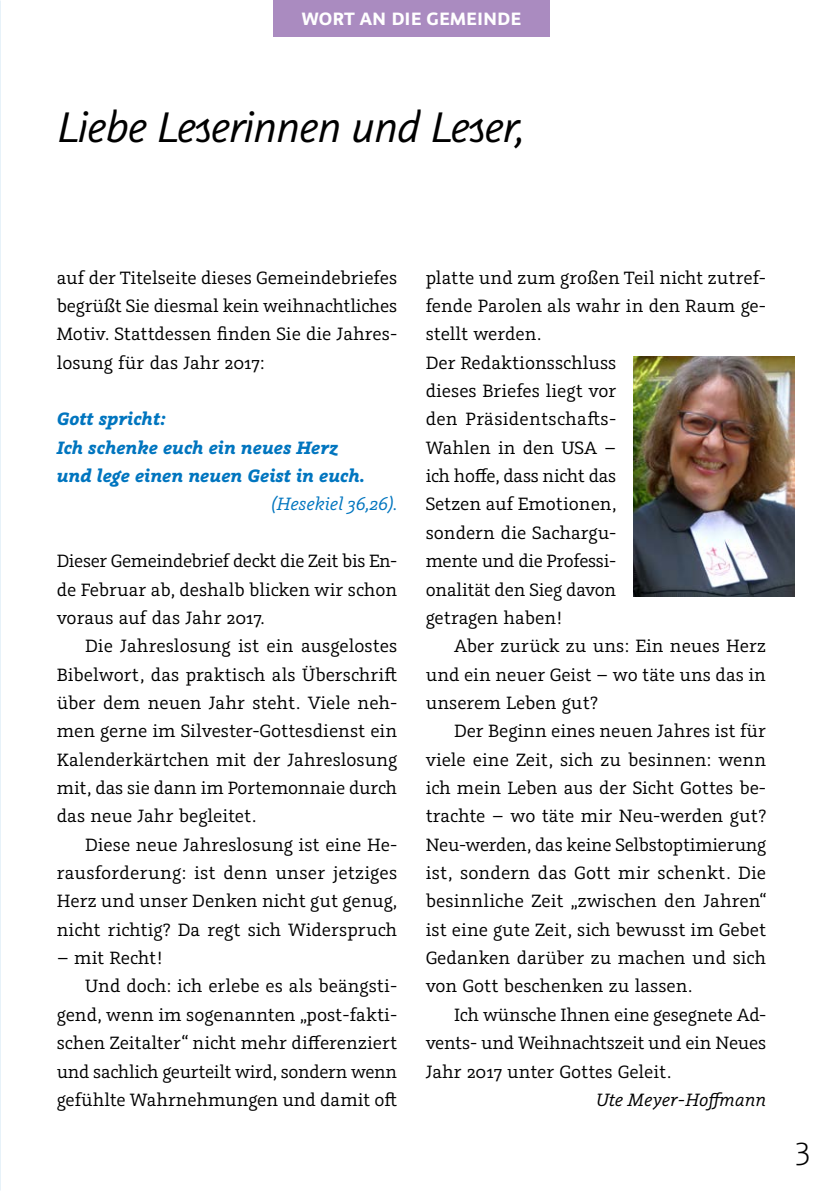
<style>
.page{position:relative;width:840px;height:1191px;background:#fff}
.page>*{position:absolute;margin:0;border:0;box-sizing:border-box;transform-origin:0 0}
.t1{font:italic 48px "Graublau Sans";letter-spacing:-.035em;color:#000}
.t2{font:300 36px "Graublau Sans";color:#000}
.t3{font:20px/28.4px "Graublau Slab";letter-spacing:-.005em;color:#000;text-align:justify}
.t4{font:italic 700 20px/28.4px "Graublau Slab";color:#0075bf}
.t5{font:700 20px "Graublau Sans";color:#fff}
.t6{font:italic 20px "Graublau Slab";color:#000}
.t7{font:italic 20px "Graublau Slab";color:#0075bf}
</style>
<div class="page">
<div style="left:273px;top:0;width:276px;height:36px;background:#aa8bc0"></div>
<img style="left:633px;top:357px;width:161px;height:239px">
<p class="t5" style="left:302px;top:6px;width:220px">WORT AN DIE GEMEINDE</p>
<h1 class="t1" style="left:57px;top:100px;width:470px">Liebe Leserinnen und Leser,</h1>
<p class="t3" style="left:57px;top:263px;width:342px">auf der Titelseite dieses Gemeindebriefes begrüßt Sie diesmal kein weihnachtliches Motiv. Stattdessen finden Sie die Jahres&shy;losung für das Jahr 2017:</p>
<p class="t4" style="left:57px;top:405px;width:309px">Gott spricht:<br>Ich schenke euch ein neues Herz und lege einen neuen Geist in euch.</p>
<p class="t7" style="left:271px;top:493px;width:127px">(Hesekiel 36,26).</p>
<p class="t3" style="left:57px;top:546px;width:342px">Dieser Gemeindebrief deckt die Zeit bis En&shy;de Februar ab, deshalb blicken wir schon voraus auf das Jahr 2017.</p>
<p class="t3" style="left:57px;top:631px;width:342px;text-indent:28px">Die Jahreslosung ist ein ausgelostes Bibelwort, das praktisch als Überschrift über dem neuen Jahr steht. Viele neh&shy;men gerne im Silvester-Gottesdienst ein Kalenderkärtchen mit der Jahreslosung mit, das sie dann im Portemonnaie durch das neue Jahr begleitet.</p>
<p class="t3" style="left:57px;top:830px;width:342px;text-indent:28px">Diese neue Jahreslosung ist eine He&shy;rausforderung: ist denn unser jetziges Herz und unser Denken nicht gut genug, nicht richtig? Da regt sich Widerspruch</p>
<p class="t3" style="left:57px;top:943px;width:107px">– mit Recht!</p>
<p class="t3" style="left:85px;top:971px;width:313px">Und doch: ich erlebe es als beängsti-</p>
<p class="t3" style="left:57px;top:1000px;width:342px">gend, wenn im sogenannten „post-fakti-</p>
<p class="t3" style="left:57px;top:1028px;width:342px">schen Zeitalter“ nicht mehr differenziert</p>
<p class="t3" style="left:57px;top:1056px;width:342px">und sachlich geurteilt wird, sondern wenn</p>
<p class="t3" style="left:57px;top:1085px;width:342px">gefühlte Wahrnehmungen und damit oft</p>
<p class="t3" style="left:425px;top:263px;width:342px;text-align:left">platte und zum großen Teil nicht zutref&shy;fende Parolen als wahr in den Raum ge&shy;stellt werden.<br>Der Redaktionsschluss<br>dieses Briefes liegt vor<br>den Präsidentschafts-<br>Wahlen in den USA –<br>ich hoffe, dass nicht das<br>Setzen auf Emotionen,<br>sondern die Sachargu-<br>mente und die Professi-<br>onalität den Sieg davon<br>getragen haben!</p>
<p class="t3" style="left:425px;top:631px;width:342px;text-indent:28px">Aber zurück zu uns: Ein neues Herz und ein neuer Geist – wo täte uns das in unserem Leben gut?</p>
<p class="t3" style="left:425px;top:716px;width:342px;text-indent:28px">Der Beginn eines neuen Jahres ist für viele eine Zeit, sich zu besinnen: wenn ich mein Leben aus der Sicht Gottes be&shy;trachte – wo täte mir Neu-werden gut?<br>Neu-werden, das keine Selbstoptimierung ist, sondern das Gott mir schenkt. Die besinnliche Zeit „zwischen den Jahren“ ist eine gute Zeit, sich bewusst im Gebet Gedanken darüber zu machen und sich von Gott beschenken zu lassen.</p>
<p class="t3" style="left:425px;top:1000px;width:342px;text-indent:28px">Ich wünsche Ihnen eine gesegnete Ad&shy;vents- und Weihnachtszeit und ein Neues Jahr 2017 unter Gottes Geleit.</p>
<p class="t6" style="left:595px;top:1088px;width:172px">Ute Meyer-Hoffmann</p>
<h2 class="t2" style="left:795px;top:1126px;width:16px">3</h2>
</div>
